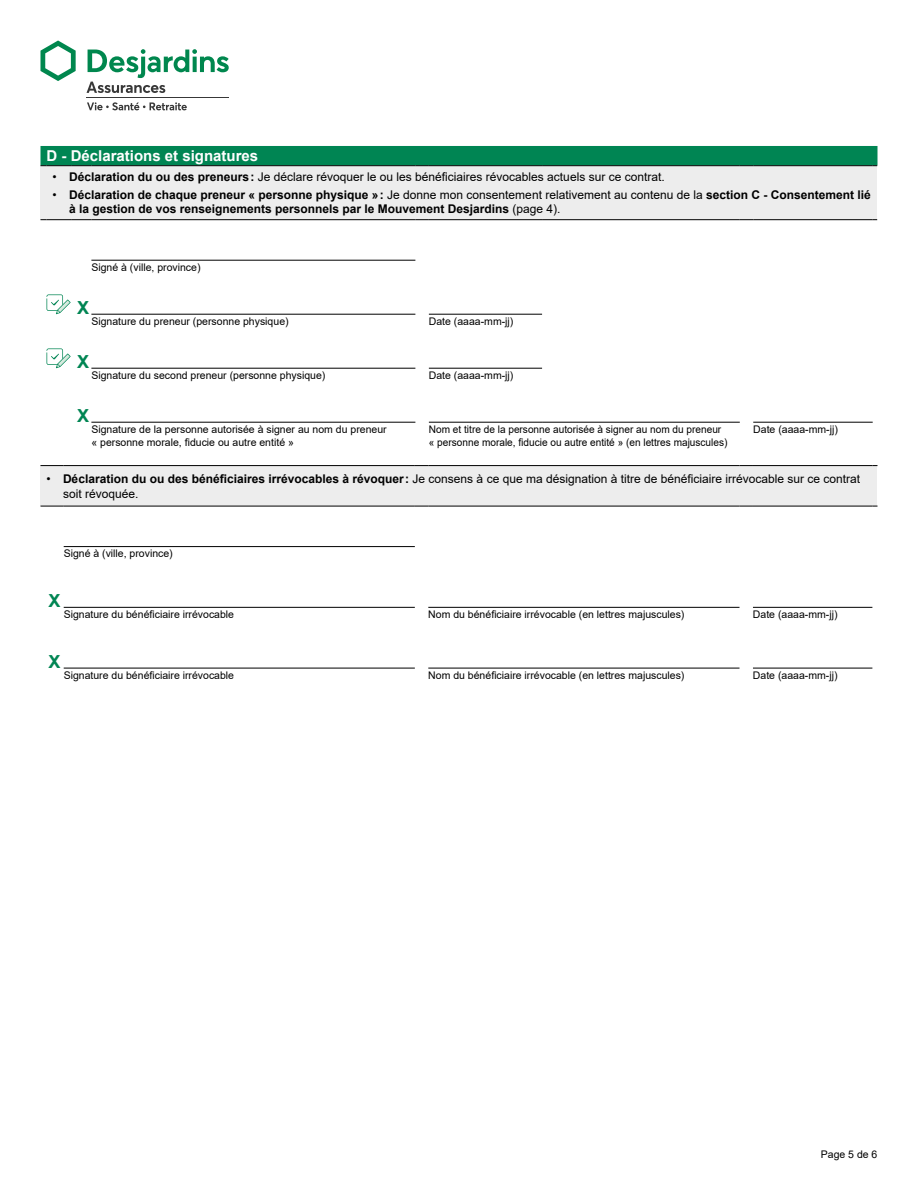
<style>
.page{position:relative;width:918px;height:1188px;background:#fff}
.page>*{position:absolute;margin:0;border:0;box-sizing:border-box;transform-origin:0 0}
.t1{font:700 18px "Arial";color:#008553}
.t2{font:700 15px "Arial";color:#fff}
.t3{font:12px/15px "Arial";color:#000}
.t4{font:700 12px/14.4px "Arial";color:#000}
.t5{font:10.5px/12.6px "Arial";color:#000}
.t6{font:10.5px/12.6px "Arial";color:#000;scale:.96 1}
.s1{font-weight:700}
.s2{font-weight:400}
</style>
<div class="page">
<svg style="left:87px;top:102px;width:100px;height:8px"></svg>
<hr style="left:87px;top:97px;width:142px;height:1px;background:#383838">
<svg style="left:40px;top:40px;width:36px;height:41px"></svg>
<svg style="left:87px;top:49px;width:142px;height:44px"></svg>
<div style="left:40px;top:146px;width:838px;height:19px;background:#008553"></div>
<div style="left:40px;top:166px;width:837px;height:54px;background:#ededed"></div>
<hr style="left:429px;top:422px;width:113px;height:1px;background:#000">
<hr style="left:542px;top:422px;width:198px;height:1px;background:#000">
<hr style="left:91px;top:422px;width:324px;height:1px;background:#000">
<svg style="left:40px;top:165px;width:51px;height:1px"></svg>
<hr style="left:91px;top:165px;width:324px;height:1px;background:#000">
<svg style="left:415px;top:165px;width:14px;height:1px"></svg>
<hr style="left:429px;top:165px;width:113px;height:1px;background:#000">
<hr style="left:542px;top:165px;width:198px;height:1px;background:#000">
<svg style="left:740px;top:165px;width:13px;height:1px"></svg>
<hr style="left:753px;top:165px;width:120px;height:1px;background:#000">
<hr style="left:753px;top:422px;width:120px;height:1px;background:#000">
<svg style="left:40px;top:219px;width:51px;height:1px"></svg>
<hr style="left:91px;top:219px;width:324px;height:1px;background:#000">
<svg style="left:415px;top:219px;width:14px;height:1px"></svg>
<hr style="left:429px;top:219px;width:113px;height:1px;background:#000">
<hr style="left:542px;top:219px;width:198px;height:1px;background:#000">
<svg style="left:740px;top:219px;width:13px;height:1px"></svg>
<hr style="left:753px;top:219px;width:120px;height:1px;background:#000">
<hr style="left:91px;top:314px;width:324px;height:1px;background:#000">
<hr style="left:91px;top:260px;width:324px;height:1px;background:#000">
<hr style="left:429px;top:314px;width:113px;height:1px;background:#000">
<hr style="left:429px;top:368px;width:113px;height:1px;background:#000">
<hr style="left:91px;top:368px;width:324px;height:1px;background:#000">
<svg style="left:47px;top:294px;width:24px;height:20px"></svg>
<svg style="left:47px;top:348px;width:24px;height:20px"></svg>
<div style="left:40px;top:466px;width:838px;height:40px;background:#ededed"></div>
<svg style="left:41px;top:506px;width:23px;height:1px"></svg>
<hr style="left:64px;top:506px;width:351px;height:1px;background:#000">
<svg style="left:415px;top:506px;width:13px;height:1px"></svg>
<hr style="left:428px;top:506px;width:312px;height:1px;background:#000">
<svg style="left:740px;top:506px;width:13px;height:1px"></svg>
<hr style="left:753px;top:506px;width:119px;height:1px;background:#000">
<svg style="left:41px;top:465px;width:23px;height:1px"></svg>
<hr style="left:64px;top:465px;width:351px;height:1px;background:#000">
<svg style="left:415px;top:465px;width:13px;height:1px"></svg>
<hr style="left:428px;top:465px;width:312px;height:1px;background:#000">
<svg style="left:740px;top:465px;width:13px;height:1px"></svg>
<hr style="left:753px;top:465px;width:119px;height:1px;background:#000">
<hr style="left:64px;top:546px;width:351px;height:1px;background:#000">
<hr style="left:64px;top:607px;width:351px;height:1px;background:#000">
<hr style="left:64px;top:668px;width:351px;height:1px;background:#000">
<hr style="left:428px;top:607px;width:312px;height:1px;background:#000">
<hr style="left:428px;top:668px;width:312px;height:1px;background:#000">
<hr style="left:753px;top:607px;width:119px;height:1px;background:#000">
<hr style="left:753px;top:668px;width:119px;height:1px;background:#000">
<h2 class="t2" style="left:47px;top:145px;width:213px">D - Déclarations et signatures</h2>
<p class="t3" style="left:53px;top:169px;width:614px">• <span class="s1">Déclaration du ou des preneurs :</span> Je déclare révoquer le ou les bénéficiaires révocables actuels sur ce contrat.</p>
<p class="t4" style="left:69px;top:188px;width:803px;text-indent:-16px"><span class="s2">•</span> Déclaration de chaque preneur « personne physique » : <span class="s2">Je donne mon consentement relativement au contenu de la</span> section C - Consentement lié à la gestion de vos renseignements personnels par le Mouvement Desjardins <span class="s2">(page 4).</span></p>
<p class="t5" style="left:91px;top:261px;width:111px">Signé à (ville, province)</p>
<h1 class="t1" style="left:77px;top:295px;width:14px">X</h1>
<p class="t5" style="left:91px;top:315px;width:199px">Signature du preneur (personne physique)</p>
<p class="t5" style="left:429px;top:315px;width:86px">Date (aaaa-mm-jj)</p>
<h1 class="t1" style="left:77px;top:349px;width:14px">X</h1>
<p class="t5" style="left:91px;top:369px;width:236px">Signature du second preneur (personne physique)</p>
<p class="t5" style="left:429px;top:369px;width:86px">Date (aaaa-mm-jj)</p>
<h1 class="t1" style="left:77px;top:403px;width:14px">X</h1>
<p class="t5" style="left:91px;top:423px;width:297px">Signature de la personne autorisée à signer au nom du preneur « personne morale, fiducie ou autre entité »</p>
<p class="t6" style="left:429px;top:423px;width:313px">Nom et titre de la personne autorisée à signer au nom du preneur « personne morale, fiducie ou autre entité » (en lettres majuscules)</p>
<p class="t5" style="left:753px;top:423px;width:86px">Date (aaaa-mm-jj)</p>
<p class="t3" style="left:63px;top:471px;width:799px;text-indent:-16px">• <span class="s1">Déclaration du ou des bénéficiaires irrévocables à révoquer :</span> Je consens à ce que ma désignation à titre de bénéficiaire irrévocable sur ce contrat soit révoquée.</p>
<p class="t5" style="left:64px;top:547px;width:111px">Signé à (ville, province)</p>
<h1 class="t1" style="left:48px;top:588px;width:14px">X</h1>
<p class="t5" style="left:64px;top:608px;width:172px">Signature du bénéficiaire irrévocable</p>
<p class="t5" style="left:428px;top:608px;width:258px">Nom du bénéficiaire irrévocable (en lettres majuscules)</p>
<p class="t5" style="left:753px;top:608px;width:86px">Date (aaaa-mm-jj)</p>
<h1 class="t1" style="left:48px;top:649px;width:14px">X</h1>
<p class="t5" style="left:64px;top:669px;width:172px">Signature du bénéficiaire irrévocable</p>
<p class="t5" style="left:428px;top:669px;width:258px">Nom du bénéficiaire irrévocable (en lettres majuscules)</p>
<p class="t5" style="left:753px;top:669px;width:86px">Date (aaaa-mm-jj)</p>
<p class="t5" style="left:821px;top:1148px;width:58px">Page 5 de 6</p>
</div>
